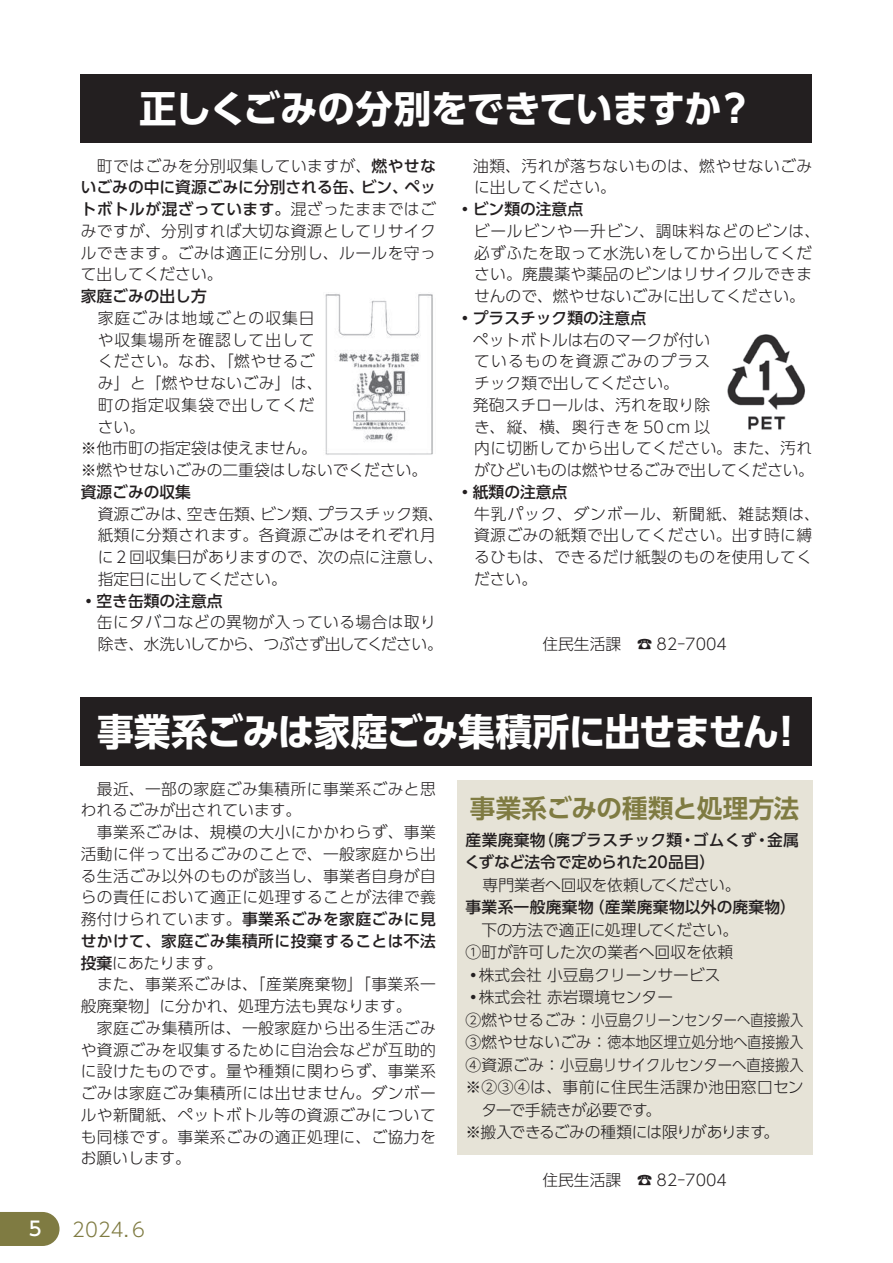
<style>
.page{position:relative;width:893px;height:1263px;background:#fff}
.page>*{position:absolute;margin:0;border:0;box-sizing:border-box;transform-origin:0 0}
.t1{font:700 37.5px "UD Shin Go Pro";letter-spacing:-.025em;color:#fff}
.t2{font:700 25.5px "UD Shin Go Pro De";letter-spacing:-.005em;color:#7f7b42}
.t3{font:300 19.5px "UD Shin Go Pro";color:#7f7b42}
.t4{font:500 19.5px "UD Shin Go Pro";color:#fff}
.t5{font:300 15.75px/21.8px "UD Shin Go Pro";letter-spacing:.025em;color:#231f20}
.t6{font:300 15.75px/21.8px "UD Shin Go Pro";color:#231f20}
.t7{font:500 15.75px/22.5px "UD Shin Go Pro";color:#231f20}
.t8{font:300 15.75px "UD Shin Go Pro";letter-spacing:.065em;color:#231f20}
.t9{font:300 15.75px "UD Shin Go Pro";letter-spacing:.005em;color:#231f20}
.t10{font:500 15.75px "UD Shin Go Pro";letter-spacing:.02em;color:#231f20}
.t11{font:300 15.75px "UD Shin Go Pro";letter-spacing:-.02em;color:#231f20}
.t12{font:300 15.75px "UD Shin Go Pro";letter-spacing:-.03em;color:#231f20}
.t13{font:300 15.75px "UD Shin Go Pro";letter-spacing:-.025em;color:#231f20}
.t14{font:300 15.75px "UD Shin Go Pro";letter-spacing:.075em;color:#231f20}
.t15{font:300 15.75px "UD Shin Go Pro";letter-spacing:-.035em;color:#231f20}
.s1{font-weight:500}
</style>
<div class="page">
<svg style="left:0;top:1212px;width:60px;height:34px;background:#87844f"></svg>
<div style="left:81px;top:74px;width:731px;height:68px;background:#231f20"></div>
<div style="left:81px;top:697px;width:731px;height:68px;background:#231f20"></div>
<div style="left:457px;top:781px;width:355px;height:374px;background:#e6e3d7"></div>
<img style="left:325px;top:294px;width:108px;height:161px">
<img style="left:727px;top:334px;width:78px;height:96px">
<p class="t4" style="left:29px;top:1213px;width:14px">5</p>
<h1 class="t1" style="left:139px;top:78px;width:616px">正しくごみの分別をできていますか?</h1>
<p class="t5" style="left:81px;top:154px;width:357px;text-align:right">　町ではごみを分別収集していますが、<span class="s1">燃やせなペッ</span></p>
<p class="t5" style="left:81px;top:176px;width:357px"><span class="s1">いごみの中に資源ごみに分別される缶、<br>トボトルが混ざっています。</span>混ざったままではごみですが、分別すれば大切な資源としてリサイクルできます。ごみは適正に分別し、ルールを守って出してください。</p>
<p class="t7" style="left:81px;top:284px;width:127px">家庭ごみの出し方</p>
<p class="t8" style="left:98px;top:305px;width:218px">家庭ごみは地域ごとの収集日</p>
<p class="t8" style="left:98px;top:327px;width:218px">や収集場所を確認して出して</p>
<p class="t5" style="left:98px;top:350px;width:218px">ください。なお、「燃やせるご</p>
<p class="t5" style="left:98px;top:372px;width:226px">み」と「燃やせないごみ」は、</p>
<p class="t8" style="left:98px;top:392px;width:218px">町の指定収集袋で出してくだ</p>
<p class="t5" style="left:98px;top:415px;width:49px">さい。</p>
<p class="t6" style="left:81px;top:437px;width:238px">※他市町の指定袋は使えません。</p>
<p class="t6" style="left:81px;top:459px;width:348px">※燃やせないごみの二重袋はしないでください。</p>
<p class="t7" style="left:81px;top:480px;width:112px">資源ごみの収集</p>
<p class="t6" style="left:318px;top:502px;width:128px">プラスチック類、</p>
<p class="t7" style="left:361px;top:176px;width:49px">ビン、</p>
<p class="t6" style="left:98px;top:502px;width:347px">資源ごみは、<br>紙類に分類されます。各資源ごみはそれぞれ月に２回収集日がありますので、次の点に注意し、指定日に出してください。</p>
<p class="t7" style="left:81px;top:589px;width:143px">・空き缶類の注意点</p>
<p class="t5" style="left:98px;top:611px;width:347px;text-indent:-17px">　缶にタバコなどの異物が入っている場合は取り除き、水洗いしてから、つぶさず出してください。</p>
<p class="t5" style="left:260px;top:502px;width:65px">ビン類、</p>
<p class="t5" style="left:187px;top:502px;width:80px">空き缶類、</p>
<p class="t5" style="left:474px;top:154px;width:340px;text-indent:-17px">　油類、汚れが落ちないものは、燃やせないごみに出してください。</p>
<p class="t7" style="left:457px;top:197px;width:127px">・ビン類の注意点</p>
<p class="t5" style="left:457px;top:219px;width:364px;text-align:center">　ビールビンや一升ビン、調味料などのビンは、必ずふたを取って水洗いをしてから出してくだ<br>さい。廃農薬や薬品のビンはリサイクルできま<br>せんので、燃やせないごみに出してください。</p>
<p class="t7" style="left:457px;top:306px;width:190px">・プラスチック類の注意点</p>
<p class="t9" style="left:457px;top:327px;width:254px">　ペットボトルは右のマークが付い</p>
<p class="t14" style="left:474px;top:349px;width:238px">ているものを資源ごみのプラス</p>
<p class="t6" style="left:474px;top:372px;width:206px">チック類で出してください。</p>
<p class="t9" style="left:457px;top:392px;width:254px">　発砲スチロールは、汚れを取り除</p>
<p class="t5" style="left:474px;top:415px;width:237px">き、縦、横、奥行きを 50 cm 以</p>
<p class="t5" style="left:474px;top:437px;width:340px">内に切断してから出してください。また、汚れ</p>
<p class="t11" style="left:474px;top:457px;width:341px">がひどいものは燃やせるごみで出してください。</p>
<p class="t7" style="left:457px;top:480px;width:112px">・紙類の注意点</p>
<p class="t5" style="left:474px;top:502px;width:347px">牛乳パック、ダンボール、新聞紙、雑誌類は、資源ごみの紙類で出してください。出す時に縛るひもは、できるだけ紙製のものを使用してください。</p>
<p class="t5" style="left:542px;top:633px;width:80px">住民生活課</p>
<p class="t5" style="left:657px;top:633px;width:72px">82-7004</p>
<p class="t5" style="left:637px;top:633px;width:8px">︎☎</p>
<h1 class="t1" style="left:97px;top:701px;width:684px">事業系ごみは家庭ごみ集積所に出せません</h1>
<h1 class="t1" style="left:768px;top:701px;width:38px">!</h1>
<p class="t5" style="left:81px;top:777px;width:357px">　最近、一部の家庭ごみ集積所に事業系ごみと思われるごみが出されています。<br>　事業系ごみは、規模の大小にかかわらず、事業活動に伴って出るごみのことで、一般家庭から出る生活ごみ以外のものが該当し、事業者自身が自らの責任において適正に処理することが法律で義務付けられています。<span class="s1">事業系ごみを家庭ごみに見せかけて、家庭ごみ集積所に投棄することは不法投棄</span>にあたります。<br>　また、事業系ごみは、「産業廃棄物」「事業系一般廃棄物」に分かれ、処理方法も異なります。<br>　家庭ごみ集積所は、一般家庭から出る生活ごみや資源ごみを収集するために自治会などが互助的に設けたものです。量や種類に関わらず、事業系ごみは家庭ごみ集積所には出せません。ダンボールや新聞紙、ペットボトル等の資源ごみについても同様です。事業系ごみの適正処理に、ご協力をお願いします。</p>
<p class="t3" style="left:72px;top:1214px;width:77px">2024.６</p>
<h2 class="t2" style="left:470px;top:788px;width:331px">事業系ごみの種類と処理方法</h2>
<p class="t7" style="left:767px;top:828px;width:33px">金属</p>
<p class="t10" style="left:538px;top:827px;width:146px">（廃プラスチック類</p>
<p class="t7" style="left:693px;top:828px;width:65px">ゴムくず</p>
<p class="t7" style="left:464px;top:828px;width:252px">産業廃棄物<br>くずなど法令で定められた20品目(</p>
<p class="t13" style="left:483px;top:872px;width:259px">専門業者へ回収を依頼してください。</p>
<p class="t10" style="left:589px;top:894px;width:208px">（産業廃棄物以外の廃棄物(</p>
<p class="t7" style="left:680px;top:828px;width:17px">・</p>
<p class="t7" style="left:754px;top:828px;width:17px">・</p>
<p class="t10" style="left:466px;top:894px;width:130px">事業系一般廃棄物</p>
<p class="t6" style="left:466px;top:918px;width:274px;line-height:22.5px;text-align:center">　下の方法で適正に処理してください。<br>①町が許可した次の業者へ回収を依頼株式会社小豆島クリーンサービス</p>
<p class="t6" style="left:479px;top:963px;width:196px;line-height:22.5px;text-indent:-13px">・<br>株式会社赤岩環境センター</p>
<p class="t5" style="left:466px;top:986px;width:17px">・</p>
<p class="t6" style="left:466px;top:1008px;width:339px">②燃やせるごみ：小豆島クリーンセンターへ直接搬入</p>
<p class="t6" style="left:466px;top:1030px;width:339px">③燃やせないごみ：徳本地区埋立処分地へ直接搬入</p>
<p class="t6" style="left:466px;top:1053px;width:340px">④資源ごみ：小豆島リサイクルセンターへ直接搬入</p>
<p class="t5" style="left:466px;top:1075px;width:340px">※②③④は、事前に住民生活課か池田窓口セン</p>
<p class="t5" style="left:645px;top:1098px;width:17px">。</p>
<p class="t15" style="left:466px;top:1097px;width:184px">　ターで手続きが必要です</p>
<p class="t12" style="left:466px;top:1119px;width:302px">※搬入できるごみの種類には限りがあります</p>
<p class="t5" style="left:764px;top:1120px;width:17px">。</p>
<p class="t5" style="left:542px;top:1169px;width:80px">住民生活課</p>
<p class="t5" style="left:657px;top:1169px;width:72px">82-7004</p>
<p class="t5" style="left:637px;top:1169px;width:8px">︎☎</p>
</div>
